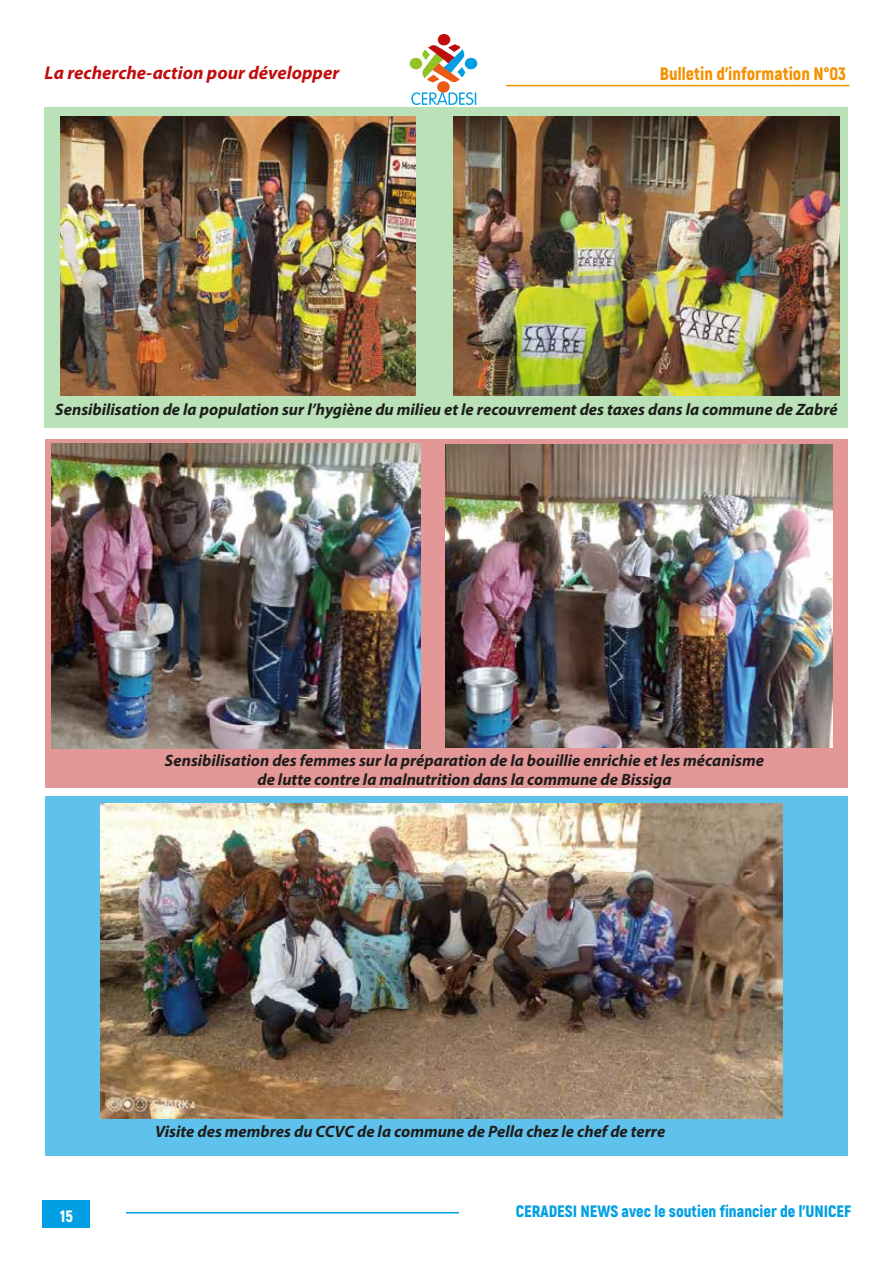
<style>
.page{position:relative;width:893px;height:1263px;background:#fff}
.page>*{position:absolute;margin:0;border:0;box-sizing:border-box;transform-origin:0 0}
.t1{font:italic 700 18.6px "Myriad Pro";color:#c00d0e}
.t2{font:900 18px "Akrobat";color:#f39200}
.t3{font:italic 700 16.5px/19.8px "Myriad Pro";color:#1d1d1b;text-align:center}
.t4{font:900 16.5px "Akrobat";color:#009fe3}
.t5{font:900 16.5px "Akrobat";color:#fff}
</style>
<div class="page">
<div style="left:43px;top:1201px;width:47px;height:27px;background:#009fe3"></div>
<hr style="left:126px;top:1212px;width:333px;height:1px;background:#009fe3">
<hr style="left:506px;top:85px;width:343px;height:1px;background:#f39200">
<div style="left:438px;top:34px;width:12px;height:11px;background:#c00d0e;border-radius:50%"></div>
<div style="left:437px;top:81px;width:13px;height:12px;background:#ea5b15;border-radius:50%"></div>
<div style="left:465px;top:58px;width:12px;height:11px;background:#009fe3;border-radius:50%"></div>
<div style="left:410px;top:58px;width:12px;height:11px;background:#94c125;border-radius:50%"></div>
<svg style="left:411px;top:92px;width:65px;height:13px"></svg>
<svg style="left:421px;top:44px;width:45px;height:39px"></svg>
<div style="left:430px;top:107px;width:418px;height:321px;background:#bae1b8"></div>
<div style="left:45px;top:107px;width:385px;height:321px;background:#bae1b8"></div>
<div style="left:45px;top:439px;width:803px;height:349px;background:#e49797"></div>
<div style="left:45px;top:796px;width:803px;height:360px;background:#5fc2ed"></div>
<img style="left:60px;top:117px;width:356px;height:278px">
<img style="left:453px;top:116px;width:387px;height:279px">
<img style="left:52px;top:444px;width:368px;height:304px">
<img style="left:446px;top:444px;width:386px;height:303px">
<img style="left:101px;top:803px;width:681px;height:316px">
<p class="t1" style="left:45px;top:60px;width:296px">La recherche-action pour développer</p>
<p class="t2" style="left:660px;top:62px;width:188px">Bulletin d’information N°03</p>
<p class="t3" style="left:55px;top:399px;width:784px">Sensibilisation de la population sur l’hygiène du milieu et le recouvrement des taxes dans la commune de Zabré</p>
<p class="t3" style="left:165px;top:750px;width:601px">Sensibilisation des femmes sur la préparation de la bouillie enrichie et les mécanisme de lutte contre la malnutrition dans la commune de Bissiga</p>
<p class="t5" style="left:60px;top:1206px;width:14px">15</p>
<p class="t3" style="left:155px;top:1121px;width:512px">Visite des membres du CCVC de la commune de Pella chez le chef de terre</p>
<p class="t4" style="left:516px;top:1201px;width:337px">CERADESI NEWS avec le soutien financier de l’UNICEF</p>
</div>
